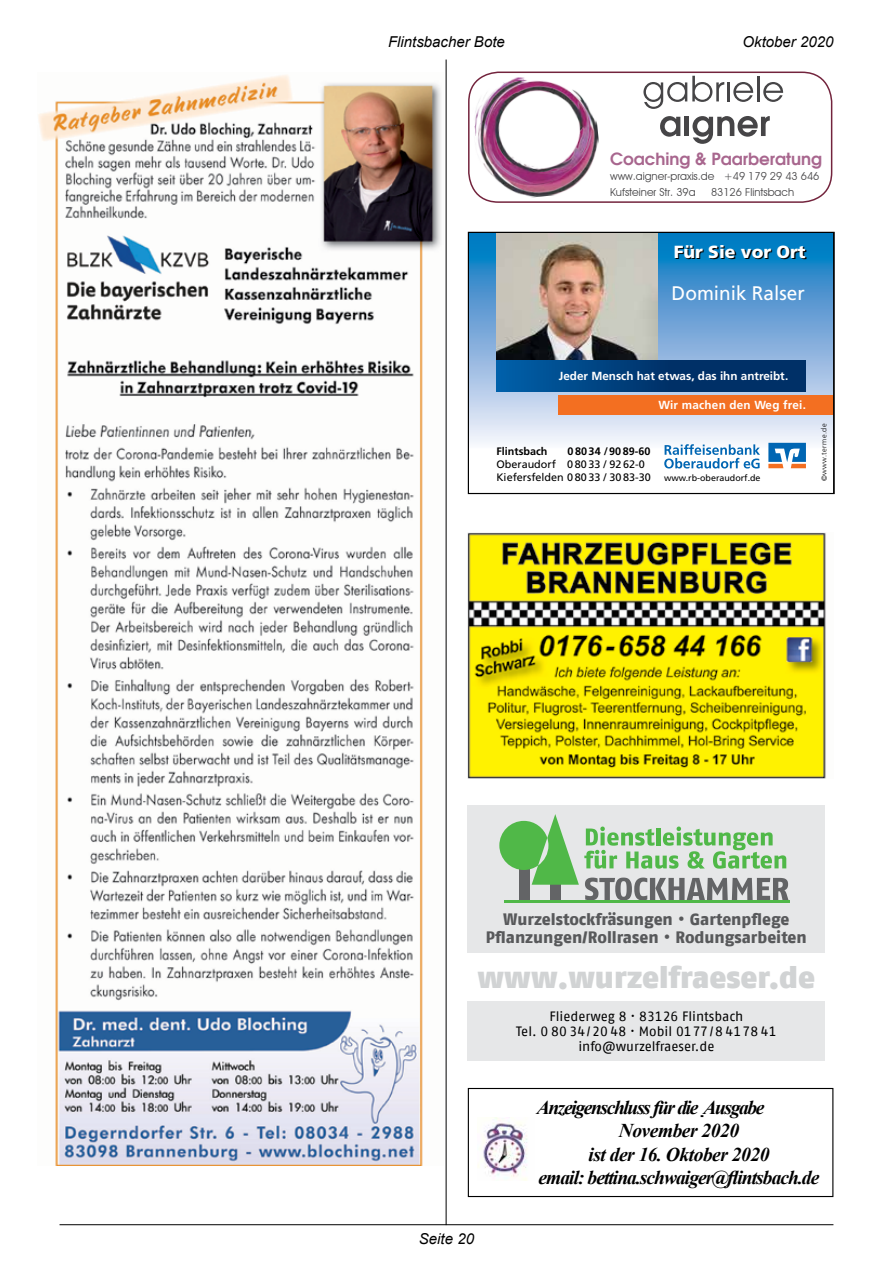
<style>
.page{position:relative;width:893px;height:1263px;background:#fff}
.page>*{position:absolute;margin:0;border:0;box-sizing:border-box;transform-origin:0 0}
.t1{font:30.6px "Fago No Black Tf";color:#d1d3d4}
.t2{font:19.65px "Frutiger";color:#fff}
.t3{font:italic 700 19.5px "Times New Roman";letter-spacing:-.05em;color:#000}
.t4{font:italic 700 19.5px "Times New Roman";letter-spacing:-.025em;color:#000}
.t5{font:italic 700 19.5px "Times New Roman";letter-spacing:-.07em;color:#000}
.t6{font:900 17.55px "Frutiger LT Std";color:#fff}
.t7{font:700 16.8px "Te X Gyre Adventor";color:#a8668e}
.t8{font:16.5px/18px "Fago No Exb Tf";color:#58595b;text-align:center}
.t9{font:italic 15px "Arial";color:#000}
.t10{font:13.5px/15px "Fago No Regular Tf";color:#000;text-align:center}
.t11{font:700 11.7px "Frutiger";color:#fff}
.t12{font:700 11.7px "Frutiger";letter-spacing:.02em;color:#fff}
.t13{font:10.95px/15.3px "Avant Garde IT Cby BT";color:#464547}
.t14{font:10.8px "Frutiger";color:#000}
.t15{font:700 10.8px "Frutiger";color:#000}
.t16{font:300 7.35px "Frutiger";letter-spacing:.06em;color:#000}
.s1{font-size:8.85px}
</style>
<div class="page">
<hr style="left:60px;top:1224px;width:773px;height:1px;background:#000">
<hr style="left:446px;top:60px;width:1px;height:1165px;background:#000">
<svg style="left:467px;top:1087px;width:367px;height:110px"></svg>
<img style="left:477px;top:1118px;width:57px;height:63px">
<img style="left:468px;top:532px;width:358px;height:246px">
<div style="left:468px;top:805px;width:357px;height:148px;background:#e6e7e8"></div>
<svg style="left:499px;top:814px;width:289px;height:86px"></svg>
<hr style="left:504px;top:900px;width:285px;height:3px;background:#50b848">
<div style="left:468px;top:1001px;width:357px;height:60px;background:#e6e7e8"></div>
<svg style="left:470px;top:234px;width:362px;height:210px;background:#7eb0da"></svg>
<img style="left:496px;top:234px;width:162px;height:127px">
<svg style="left:768px;top:443px;width:38px;height:25px"></svg>
<svg style="left:664px;top:444px;width:96px;height:24px"></svg>
<svg style="left:496px;top:361px;width:310px;height:30px;background:#003d7a"></svg>
<div style="left:558px;top:395px;width:276px;height:19px;background:#f36f21"></div>
<div style="left:468px;top:232px;width:367px;height:262px;border:1px solid #000"></div>
<svg style="left:692px;top:116px;width:78px;height:28px"></svg>
<hr style="left:685px;top:117px;width:4px;height:19px;background:#464547">
<svg style="left:660px;top:116px;width:20px;height:21px"></svg>
<svg style="left:763px;top:82px;width:20px;height:20px"></svg>
<hr style="left:757px;top:76px;width:2px;height:25px;background:#464547">
<svg style="left:643px;top:76px;width:110px;height:33px"></svg>
<img style="left:470px;top:74px;width:129px;height:127px">
<img style="left:487px;top:130px;width:46px;height:58px">
<img style="left:472px;top:103px;width:18px;height:40px">
<div style="left:468px;top:72px;width:364px;height:131px;border:2px solid #73243d;border-radius:30px"></div>
<img style="left:38px;top:75px;width:403px;height:1090px">
<p class="t9" style="left:388px;top:32px;width:118px">Flintsbacher Bote</p>
<p class="t9" style="left:742px;top:32px;width:92px">Oktober 2020</p>
<p class="t7" style="left:610px;top:148px;width:214px">Coaching &amp; Paarberatung</p>
<p class="t13" style="left:610px;top:169px;width:211px">www.aigner-praxis.de +49 179 29 43 646<br>Kufsteiner Str. 39a</p>
<p class="t13" style="left:711px;top:184px;width:85px">83126 Flintsbach</p>
<p class="t6" style="left:674px;top:241px;width:134px">Für Sie vor Ort</p>
<h2 class="t2" style="left:672px;top:281px;width:135px">Dominik Ralser</h2>
<p class="t11" style="left:559px;top:370px;width:231px">Jeder Mensch hat etwas, das ihn antreibt.</p>
<p class="t12" style="left:659px;top:398px;width:149px">Wir machen den Weg frei.</p>
<p class="t15" style="left:496px;top:445px;width:53px">Flintsbach</p>
<p class="t15" style="left:567px;top:445px;width:85px">0 80 34 / 90 89-60</p>
<p class="t14" style="left:496px;top:471px;width:266px">Kiefersfelden 0 80 33 / 30 83-30 <span class="s1">www.rb-oberaudorf.de</span></p>
<p class="t14" style="left:496px;top:458px;width:150px">Oberaudorf 0 80 33 / 92 62-0</p>
<p class="t16" style="left:820px;top:481px;width:59px;rotate:-90deg">©www.terme.de</p>
<p class="t8" style="left:486px;top:910px;width:322px">Wurzelstockfräsungen • Gartenpflege<br>Pflanzungen/Rollrasen • Rodungsarbeiten</p>
<h1 class="t1" style="left:478px;top:958px;width:339px">www.wurzelfraeser.de</h1>
<p class="t10" style="left:516px;top:1009px;width:262px">Fliederweg 8 · 83126 Flintsbach<br>Tel. 0 80 34/20 48 · Mobil 0177/8 4178 41 info@wurzelfraeser.de</p>
<p class="t9" style="left:419px;top:1229px;width:57px">Seite 20</p>
<h3 class="t5" style="left:537px;top:1094px;width:229px">Anzeigenschluss für die Ausgabe</h3>
<h3 class="t4" style="left:619px;top:1117px;width:122px">November 2020</h3>
<h3 class="t4" style="left:588px;top:1141px;width:183px">ist der 16. Oktober 2020</h3>
<h3 class="t3" style="left:539px;top:1164px;width:282px">email: bettina.schwaiger@flintsbach.de</h3>
</div>
